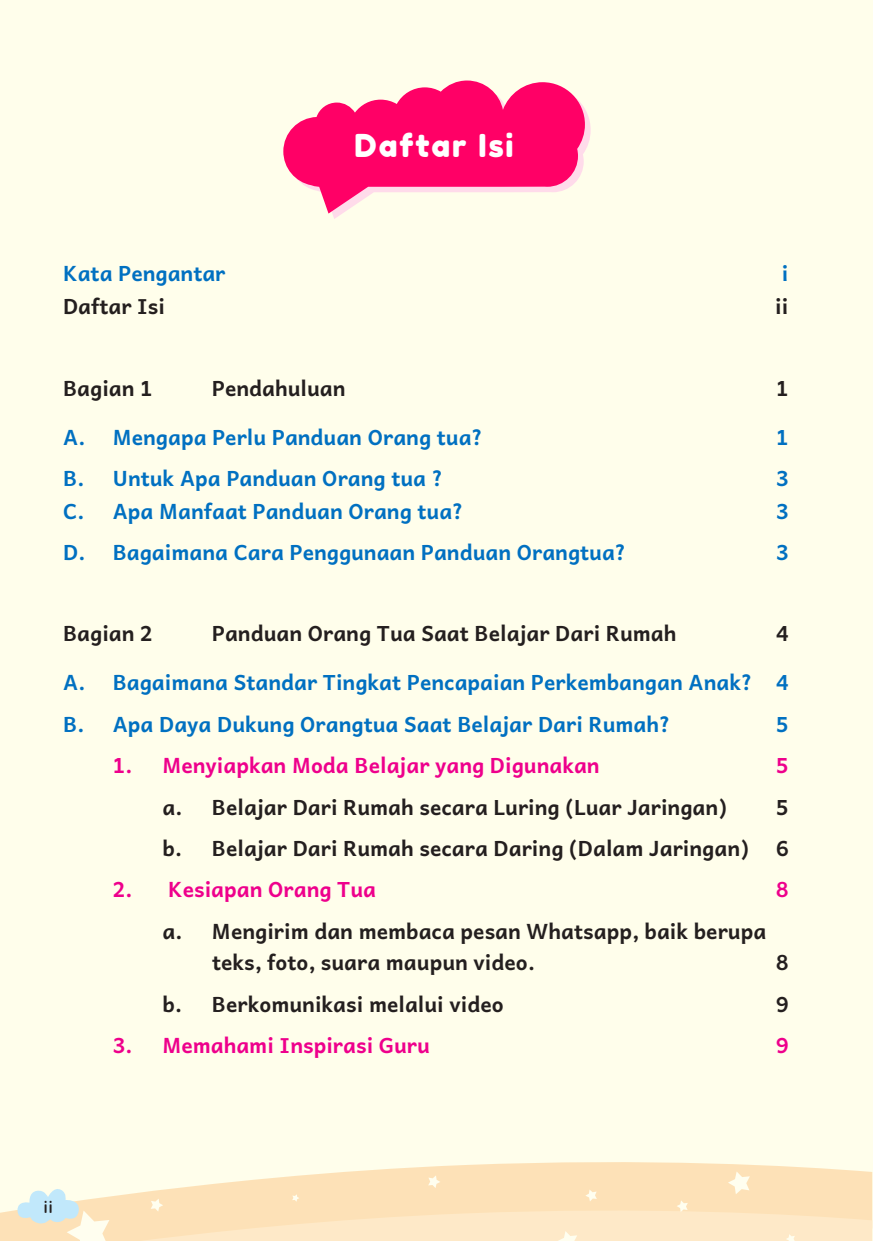
<style>
.page{position:relative;width:874px;height:1241px;background:#fff}
.page>*{position:absolute;margin:0;border:0;box-sizing:border-box;transform-origin:0 0}
.t1{font:31.5px "Fredoka One";letter-spacing:.06em;color:#fff}
.t2{font:700 21px/31.5px "Andika New Basic";color:#241f1f}
.t3{font:700 21px/41.5px "Andika New Basic";color:#0070c1}
.t4{font:700 21px "Andika New Basic";color:#ee008c}
.t5{font:700 17.5px "Quicksand";color:#241f1f}
</style>
<div class="page">
<div style="left:0;top:0;width:871px;height:1240px;background:#fffeeb"></div>
<svg style="left:361px;top:1162px;width:497px;height:9px;fill:#fde1b7"></svg>
<svg style="left:283px;top:80px;width:307px;height:139px"></svg>
<svg style="left:0;top:1171px;width:871px;height:69px;background:#fbe6c3"></svg>
<h1 class="t1" style="left:354px;top:126px;width:160px">Daftar Isi</h1>
<p class="t3" style="left:63px;top:250px;width:164px">Kata Pengantar</p>
<p class="t3" style="left:781px;top:250px;width:8px">i</p>
<p class="t2" style="left:63px;top:288px;width:103px">Daftar Isi</p>
<p class="t2" style="left:774px;top:288px;width:15px">ii</p>
<p class="t2" style="left:63px;top:369px;width:91px">Bagian 1</p>
<p class="t2" style="left:212px;top:369px;width:135px">Pendahuluan</p>
<p class="t2" style="left:775px;top:369px;width:14px">1</p>
<p class="t3" style="left:63px;top:413px;width:421px">A. Mengapa Perlu Panduan Orang tua?</p>
<p class="t3" style="left:775px;top:413px;width:14px">1</p>
<p class="t3" style="left:63px;top:455px;width:381px">B. Untuk Apa Panduan Orang tua ?</p>
<p class="t3" style="left:775px;top:455px;width:14px">3</p>
<p class="t3" style="left:63px;top:488px;width:402px">C. Apa Manfaat Panduan Orang tua?</p>
<p class="t3" style="left:775px;top:488px;width:14px">3</p>
<p class="t3" style="left:63px;top:528px;width:564px">D. Bagaimana Cara Penggunaan Panduan Orangtua?</p>
<p class="t3" style="left:775px;top:528px;width:14px">3</p>
<p class="t2" style="left:63px;top:614px;width:91px">Bagian 2</p>
<p class="t2" style="left:212px;top:614px;width:466px">Panduan Orang Tua Saat Belajar Dari Rumah</p>
<p class="t2" style="left:775px;top:614px;width:14px">4</p>
<p class="t3" style="left:63px;top:658px;width:726px">A. Bagaimana Standar Tingkat Pencapaian Perkembangan Anak? 4<br>B. Apa Daya Dukung Orangtua Saat Belajar Dari Rumah?</p>
<p class="t3" style="left:775px;top:700px;width:14px">5</p>
<p class="t4" style="left:113px;top:746px;width:488px">1. Menyiapkan Moda Belajar yang Digunakan</p>
<p class="t4" style="left:775px;top:746px;width:14px">5</p>
<p class="t2" style="left:162px;top:788px;width:566px">a. Belajar Dari Rumah secara Luring (Luar Jaringan)</p>
<p class="t2" style="left:775px;top:788px;width:14px">5</p>
<p class="t2" style="left:162px;top:829px;width:587px">b. Belajar Dari Rumah secara Daring (Dalam Jaringan)</p>
<p class="t2" style="left:775px;top:829px;width:14px">6</p>
<p class="t4" style="left:113px;top:870px;width:265px">2. Kesiapan Orang Tua</p>
<p class="t4" style="left:775px;top:870px;width:14px">8</p>
<p class="t2" style="left:212px;top:912px;width:555px;text-indent:-50px">a. Mengirim dan membaca pesan Whatsapp, baik berupa teks, foto, suara maupun video.</p>
<p class="t2" style="left:775px;top:943px;width:14px">8</p>
<p class="t2" style="left:162px;top:985px;width:342px">b. Berkomunikasi melalui video</p>
<p class="t2" style="left:775px;top:985px;width:14px">9</p>
<p class="t4" style="left:113px;top:1026px;width:318px">3. Memahami Inspirasi Guru</p>
<p class="t4" style="left:775px;top:1026px;width:14px">9</p>
<p class="t5" style="left:43px;top:1196px;width:11px">ii</p>
</div>
